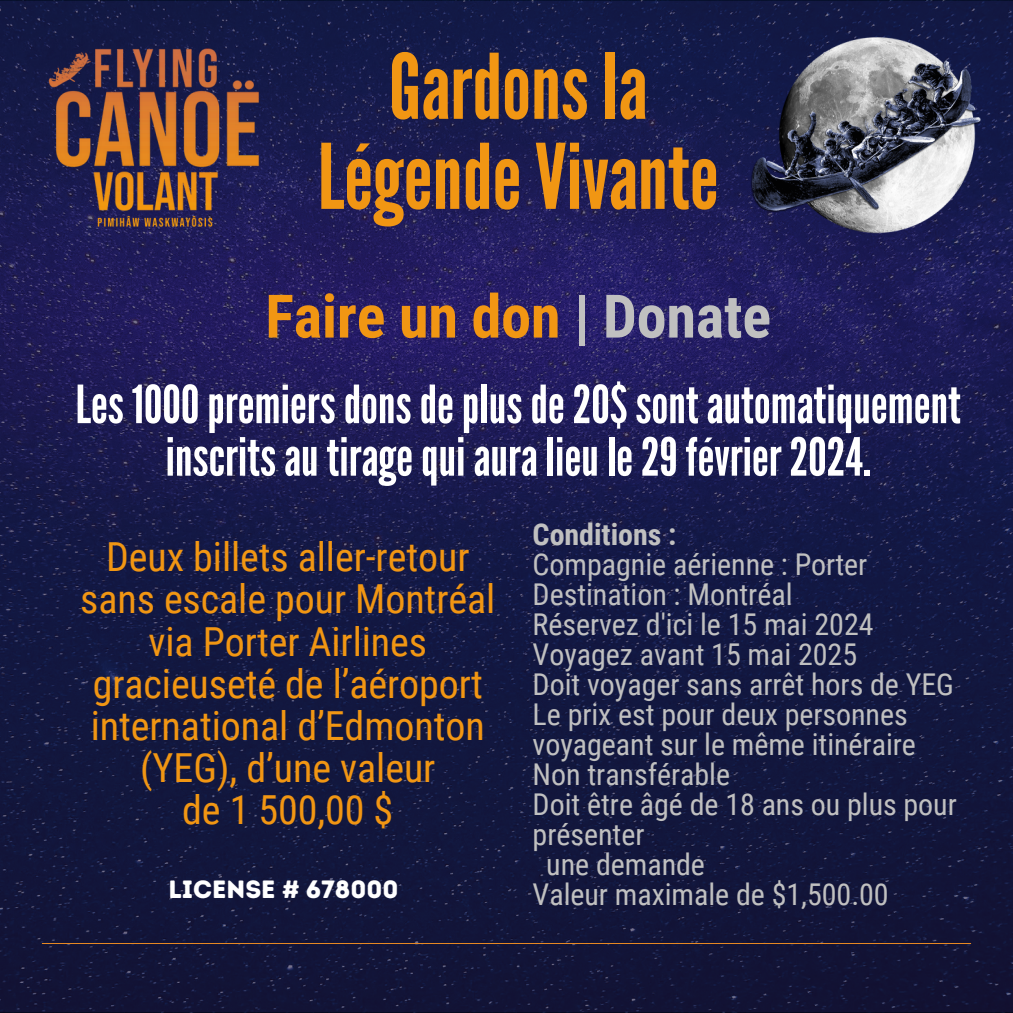
<style>
.page{position:relative;width:1013px;height:1013px;background:#fff}
.page>*{position:absolute;margin:0;border:0;box-sizing:border-box;transform-origin:0 0}
.t1{font:90px/90px "League Gothic";color:#f19613;text-align:center}
.t2{font:700 60px "Roboto Condensed";color:#f19613}
.t3{font:52.5px/52.5px "League Gothic";color:#fff;text-align:center}
.t4{font:40px/42.2px "Roboto Condensed";color:#f19613;text-align:center}
.t5{font:30px "Roboto Condensed";color:#c0c0c0}
.t6{font:700 30px "Roboto Condensed";color:#c0c0c0}
.t7{font:25px "Intro Rust Base";color:#fff}
.s1{color:#c0c0c0}
</style>
<div class="page">
<img style="left:0;top:0;width:1012px;height:1012px">
<img style="left:46px;top:41px;width:220px;height:188px">
<img style="left:763px;top:22px;width:234px;height:225px">
<img style="left:733px;top:58px;width:264px;height:179px">
<hr style="left:42px;top:943px;width:929px;height:1px;background:#e68822">
<p class="t1" style="left:318px;top:44px;width:402px">Gardonsla<br>LégendeVivante</p>
<p class="t2" style="left:265px;top:282px;width:507px">Faire un don <span class="s1">| Donate</span></p>
<h2 class="t3" style="left:75px;top:379px;width:886px">Les1000premiersdonsdeplusde20$sontautomatiquement inscritsautiragequiauralieule29février2024.</h2>
<h3 class="t4" style="left:80px;top:536px;width:416px">Deux billets aller-retour sans escale pour Montréal via Porter Airlines gracieuseté de l’aéroport international d’Edmonton (YEG), d’une valeur<br>de 1 500,00 $</h3>
<p class="t7" style="left:168px;top:874px;width:231px">LICENSE # 678000</p>
<h4 class="t6" style="left:532px;top:517px;width:145px">Conditions :</h4>
<h4 class="t5" style="left:532px;top:547px;width:336px">Compagnie aérienne : Porter</h4>
<h4 class="t5" style="left:532px;top:577px;width:261px">Destination : Montréal</h4>
<h4 class="t5" style="left:532px;top:607px;width:342px">Réservez d'ici le 15 mai 2024</h4>
<h4 class="t5" style="left:532px;top:637px;width:326px">Voyagez avant 15 mai 2025</h4>
<h4 class="t5" style="left:532px;top:667px;width:423px">Doit voyager sans arrêt hors de YEG</h4>
<h4 class="t5" style="left:532px;top:697px;width:376px">Le prix est pour deux personnes</h4>
<h4 class="t5" style="left:532px;top:727px;width:385px">voyageant sur le même itinéraire</h4>
<h4 class="t5" style="left:532px;top:757px;width:199px">Non transférable</h4>
<h4 class="t5" style="left:532px;top:787px;width:426px">Doit être âgé de 18 ans ou plus pour</h4>
<h4 class="t5" style="left:532px;top:817px;width:113px">présenter</h4>
<h4 class="t5" style="left:546px;top:847px;width:160px">une demande</h4>
<h4 class="t5" style="left:532px;top:877px;width:357px">Valeur maximale de $1,500.00</h4>
</div>
